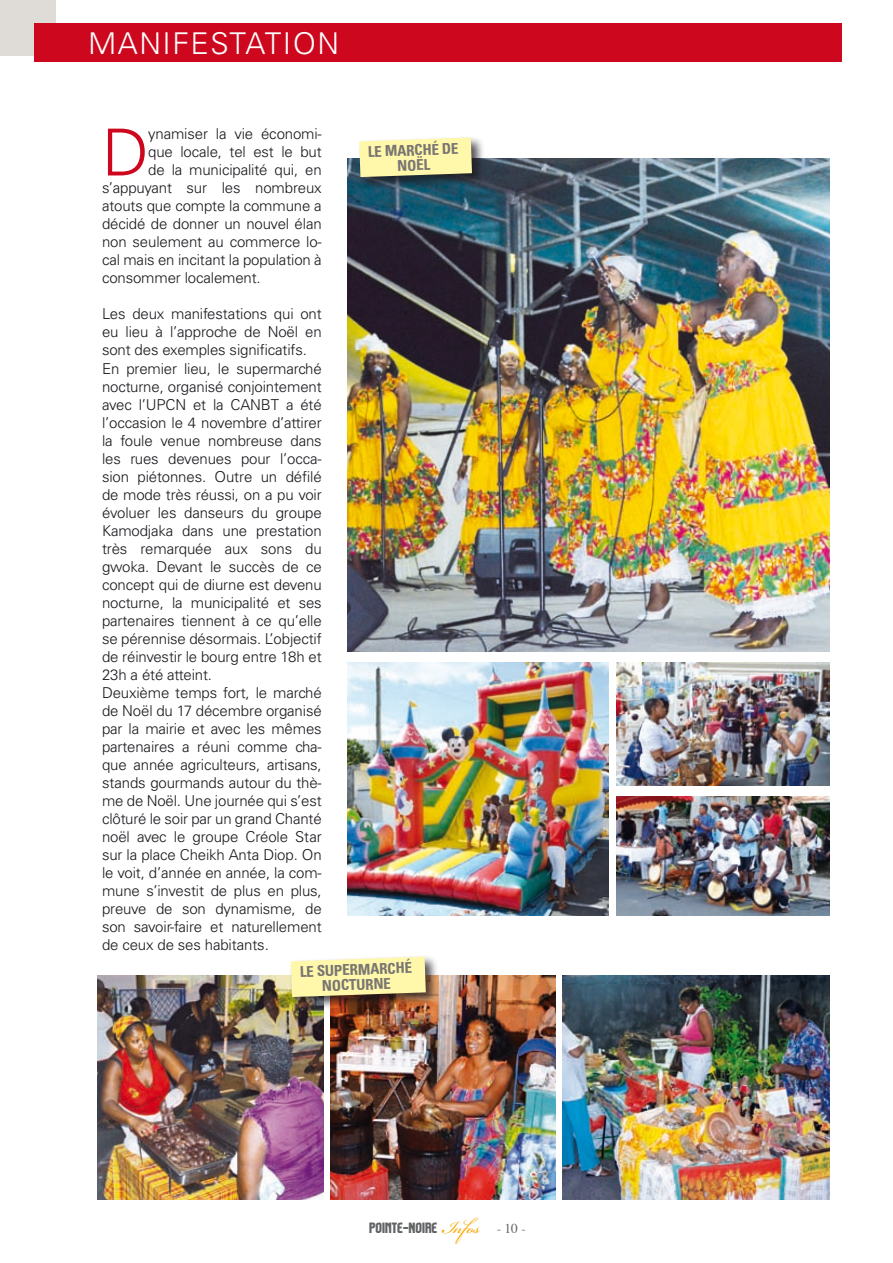
<style>
.page{position:relative;width:893px;height:1263px;background:#fff}
.page>*{position:absolute;margin:0;border:0;box-sizing:border-box;transform-origin:0 0}
.t1{font:300 64.8px "Univers";color:#cd071e}
.t2{font:300 30px "Univers";color:#fff}
.t3{font:300 15px/18px "Univers";letter-spacing:-.01em;color:#1a171c}
.t4{font:700 condensed 15px/15px "Univers LT Std";color:#797573}
.t5{font:13.5px "Komikazoom";color:#626365}
.s1{font-family:"Bickham Script Pro";font-size:27px;color:#f6a700}
.s2{font-family:"Times"}
</style>
<div class="page">
<div style="left:0;top:0;width:55px;height:55px;background:#dfdbd7"></div>
<div style="left:34px;top:23px;width:808px;height:39px;background:#cd071e"></div>
<img style="left:617px;top:797px;width:212px;height:119px">
<img style="left:617px;top:663px;width:212px;height:123px">
<img style="left:347px;top:663px;width:261px;height:252px">
<img style="left:347px;top:159px;width:482px;height:492px">
<img style="left:98px;top:975px;width:225px;height:224px">
<img style="left:330px;top:975px;width:226px;height:224px">
<img style="left:563px;top:975px;width:266px;height:224px">
<div style="left:289px;top:954px;width:159px;height:63px;background:#1a171c;opacity:.75"></div>
<div style="left:357px;top:135px;width:138px;height:63px;background:#1a171c;opacity:.75"></div>
<svg style="left:359px;top:137px;width:113px;height:40px;background:#f2eca8"></svg>
<svg style="left:291px;top:957px;width:135px;height:40px;background:#f3eaa5"></svg>
<h2 class="t2" style="left:34px;top:26px;width:23px">manifestation</h2>
<h1 class="t1" style="left:102px;top:113px;width:48px">D</h1>
<p class="t3" style="left:148px;top:125px;width:175px">ynamiser la vie économi-</p>
<p class="t4" style="left:368px;top:144px;width:92px;text-align:center;rotate:-2deg">le mar ché de<br>Noël</p>
<p class="t3" style="left:148px;top:143px;width:175px">que locale, tel est le but</p>
<p class="t3" style="left:148px;top:161px;width:175px">de la municipalité qui, en</p>
<p class="t3" style="left:102px;top:179px;width:221px">s’appuyant sur les nombreux</p>
<p class="t3" style="left:102px;top:197px;width:221px">atouts que compte la commune a</p>
<p class="t3" style="left:102px;top:215px;width:221px">décidé de donner un nouvel élan</p>
<p class="t3" style="left:102px;top:233px;width:221px">non seulement au commerce lo-</p>
<p class="t3" style="left:102px;top:251px;width:221px">cal mais en incitant la population à</p>
<p class="t3" style="left:102px;top:269px;width:160px">consommer localement.</p>
<p class="t3" style="left:102px;top:305px;width:221px">Les deux manifestations qui ont eu lieu à l’approche de Noël en sont des exemples significatifs.<br>En premier lieu, le supermarché nocturne, organisé conjointement avec l’UPCN et la CANBT a été l’occasion le 4 novembre d’attirer la foule venue nombreuse dans les rues devenues pour l’occa&shy;sion piétonnes. Outre un défilé de mode très réussi, on a pu voir évoluer les danseurs du groupe<br>Kamodjaka dans une prestation très remarquée aux sons du gwoka. Devant le succès de ce concept qui de diurne est devenu nocturne, la municipalité et ses partenaires tiennent à ce qu’elle se pérennise désormais. L’objectif de réinvestir le bourg entre 18h et<br>23h a été atteint.<br>Deuxième temps fort, le marché de Noël du 17 décembre organisé par la mairie et avec les mêmes partenaires a réuni comme cha&shy;que année agriculteurs, artisans, stands gourmands autour du thè&shy;me de Noël. Une journée qui s’est clôturé le soir par un grand Chanté noël avec le groupe Créole Star sur la place Cheikh Anta Diop. On le voit, d’année en année, la com&shy;mune s’investit de plus en plus, preuve de son dynamisme, de son savoir-faire et naturellement de ceux de ses habitants.</p>
<p class="t4" style="left:321px;top:963px;width:92px;text-indent:-22px;rotate:-2deg">Le super mar ché noctur</p>
<p class="t5" style="left:369px;top:1219px;width:158px">POINTE-NOIRE <span class="s1">Infos</span> <span class="s2">- 10 -</span></p>
</div>
